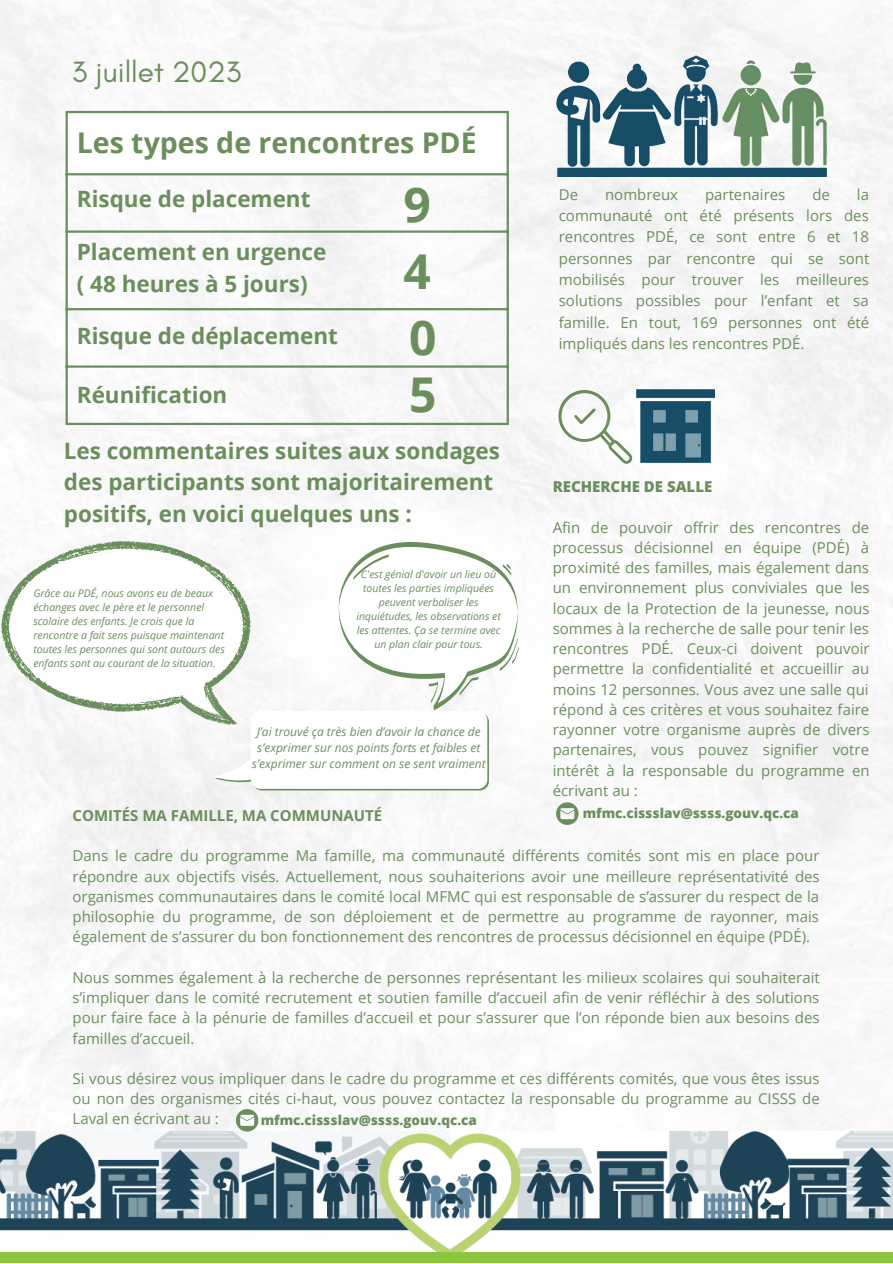
<style>
.page{position:relative;width:893px;height:1264px;background:#fff}
.page>*{position:absolute;margin:0;border:0;box-sizing:border-box;transform-origin:0 0}
.t1{font:700 48px "Open Sans";color:#6a8f5d}
.t2{font:30px "Glacial Indifference";color:#6a8f5d}
.t3{font:700 28.5px "Open Sans";color:#6a8f5d}
.t4{font:700 22.5px/31.5px "Open Sans";color:#6a8f5d}
.t5{font:15px/20.2px "Open Sans";color:#6a8f5d;text-align:justify}
.t6{font:700 15px "Open Sans";color:#6a8f5d}
.t7{font:800 15px "Open Sans";color:#6a8f5d}
.t8{font:800 13.5px "Open Sans";color:#6a8f5d}
.t9{font:italic 12px/16px "Open Sans";color:#6a8f5d;text-align:center}
.t10{font:italic 10.5px/14.1px "Open Sans";color:#6a8f5d}
</style>
<div class="page">
<img style="left:0;top:0;width:892px;height:1131px">
<div style="left:0;top:1251px;width:892px;height:11px;background:#8cc63f"></div>
<img style="left:0;top:1131px;width:892px;height:120px">
<div style="left:66px;top:112px;width:442px;height:62px;background:#fff"></div>
<hr style="left:66px;top:113px;width:2px;height:310px;background:#6a8f5d">
<hr style="left:506px;top:113px;width:3px;height:310px;background:#6a8f5d">
<hr style="left:66px;top:111px;width:443px;height:2px;background:#6a8f5d">
<hr style="left:66px;top:173px;width:443px;height:2px;background:#6a8f5d">
<hr style="left:66px;top:230px;width:443px;height:3px;background:#6a8f5d">
<hr style="left:66px;top:308px;width:443px;height:2px;background:#6a8f5d">
<hr style="left:66px;top:365px;width:443px;height:3px;background:#6a8f5d">
<hr style="left:66px;top:423px;width:443px;height:2px;background:#6a8f5d">
<img style="left:556px;top:55px;width:270px;height:122px">
<img style="left:636px;top:389px;width:78px;height:73px">
<svg style="left:1px;top:541px;width:5px;height:184px"></svg>
<svg style="left:6px;top:538px;width:515px;height:252px"></svg>
<svg style="left:558px;top:390px;width:74px;height:74px"></svg>
<svg style="left:556px;top:802px;width:22px;height:22px"></svg>
<svg style="left:236px;top:1109px;width:22px;height:22px"></svg>
<p class="t2" style="left:72px;top:53px;width:171px">3 juillet 2023</p>
<p class="t3" style="left:77px;top:122px;width:401px">Les types de rencontres PDÉ</p>
<p class="t4" style="left:77px;top:183px;width:235px">Risque de placement</p>
<p class="t4" style="left:77px;top:235px;width:251px">Placement en urgence ( 48 heures à 5 jours)</p>
<p class="t1" style="left:403px;top:171px;width:29px">9</p>
<p class="t1" style="left:403px;top:237px;width:29px">4</p>
<p class="t4" style="left:77px;top:320px;width:263px">Risque de déplacement</p>
<p class="t1" style="left:409px;top:304px;width:29px">0</p>
<p class="t4" style="left:77px;top:379px;width:152px">Réunification</p>
<p class="t1" style="left:409px;top:360px;width:29px">5</p>
<p class="t4" style="left:64px;top:434px;width:437px">Les commentaires suites aux sondages des participants sont majoritairement positifs, en voici quelques uns :</p>
<p class="t10" style="left:33px;top:585px;width:193px">Grâce au PDÉ, nous avons eu de beaux échanges avec le père et le personnel scolaire des enfants. Je crois que la rencontre a fait sens puisque maintenant toutes les personnes qui sont autours des enfants sont au courant de la situation.</p>
<p class="t10" style="left:356px;top:567px;width:146px;text-align:center">C'est génial d'avoir un lieu où toutes les parties impliquées peuvent verbaliser les inquiétudes, les observations et les attentes. Ça se termine avec un plan clair pour tous.</p>
<p class="t9" style="left:252px;top:723px;width:235px">J’ai trouvé ça très bien d’avoir la chance de s’exprimer sur nos points forts et faibles et s’exprimer sur comment on se sent vraiment</p>
<p class="t5" style="left:558px;top:183px;width:312px;line-height:21.3px;text-indent:298px">la communauté ont été présents lors des rencontres PDÉ, ce sont entre 6 et 18 personnes par rencontre qui se sont mobilisés pour trouver les meilleures solutions possibles pour l’enfant et sa famille. En tout, 169 personnes ont été impliqués dans les rencontres PDÉ.</p>
<p class="t5" style="left:558px;top:183px;width:21px">De</p>
<p class="t5" style="left:605px;top:183px;width:74px">nombreux</p>
<p class="t5" style="left:705px;top:183px;width:82px">partenaires</p>
<p class="t5" style="left:812px;top:183px;width:19px">de</p>
<p class="t7" style="left:552px;top:476px;width:161px">RECHERCHE DE SALLE</p>
<p class="t5" style="left:552px;top:516px;width:318px">Afin de pouvoir offrir des rencontres de processus décisionnel en équipe (PDÉ) à proximité des familles, mais également dans un environnement plus conviviales que les locaux de la Protection de la jeunesse, nous sommes à la recherche de salle pour tenir les rencontres PDÉ. Ceux-ci doivent pouvoir permettre la confidentialité et accueillir au moins 12 personnes. Vous avez une salle qui répond à ces critères et vous souhaitez faire rayonner votre organisme auprès de divers partenaires, vous pouvez signifier votre intérêt à la responsable du programme en écrivant au :</p>
<p class="t6" style="left:73px;top:804px;width:311px">COMITÉS MA FAMILLE, MA COMMUNAUTÉ</p>
<p class="t5" style="left:73px;top:845px;width:748px">Dans le cadre du programme Ma famille, ma communauté différents comités sont mis en place pour répondre aux objectifs visés. Actuellement, nous souhaiterions avoir une meilleure représentativité des organismes communautaires dans le comité local MFMC qui est responsable de s’assurer du respect de la philosophie du programme, de son déploiement et de permettre au programme de rayonner, mais également de s’assurer du bon fonctionnement des rencontres de processus décisionnel en équipe (PDÉ).</p>
<p class="t5" style="left:73px;top:966px;width:748px">Nous sommes également à la recherche de personnes représentant les milieux scolaires qui souhaiterait s’impliquer dans le comité recrutement et soutien famille d’accueil afin de venir réfléchir à des solutions pour faire face à la pénurie de familles d’accueil et pour s’assurer que l’on réponde bien aux besoins des familles d’accueil.</p>
<p class="t5" style="left:73px;top:1068px;width:748px">Si vous désirez vous impliquer dans le cadre du programme et ces différents comités, que vous êtes issus ou non des organismes cités ci-haut, vous pouvez contactez la responsable du programme au CISSS de Laval en écrivant au :</p>
<p class="t8" style="left:582px;top:804px;width:218px">mfmc.cissslav@ssss.gouv.qc.ca</p>
<p class="t8" style="left:261px;top:1110px;width:218px">mfmc.cissslav@ssss.gouv.qc.ca</p>
</div>
